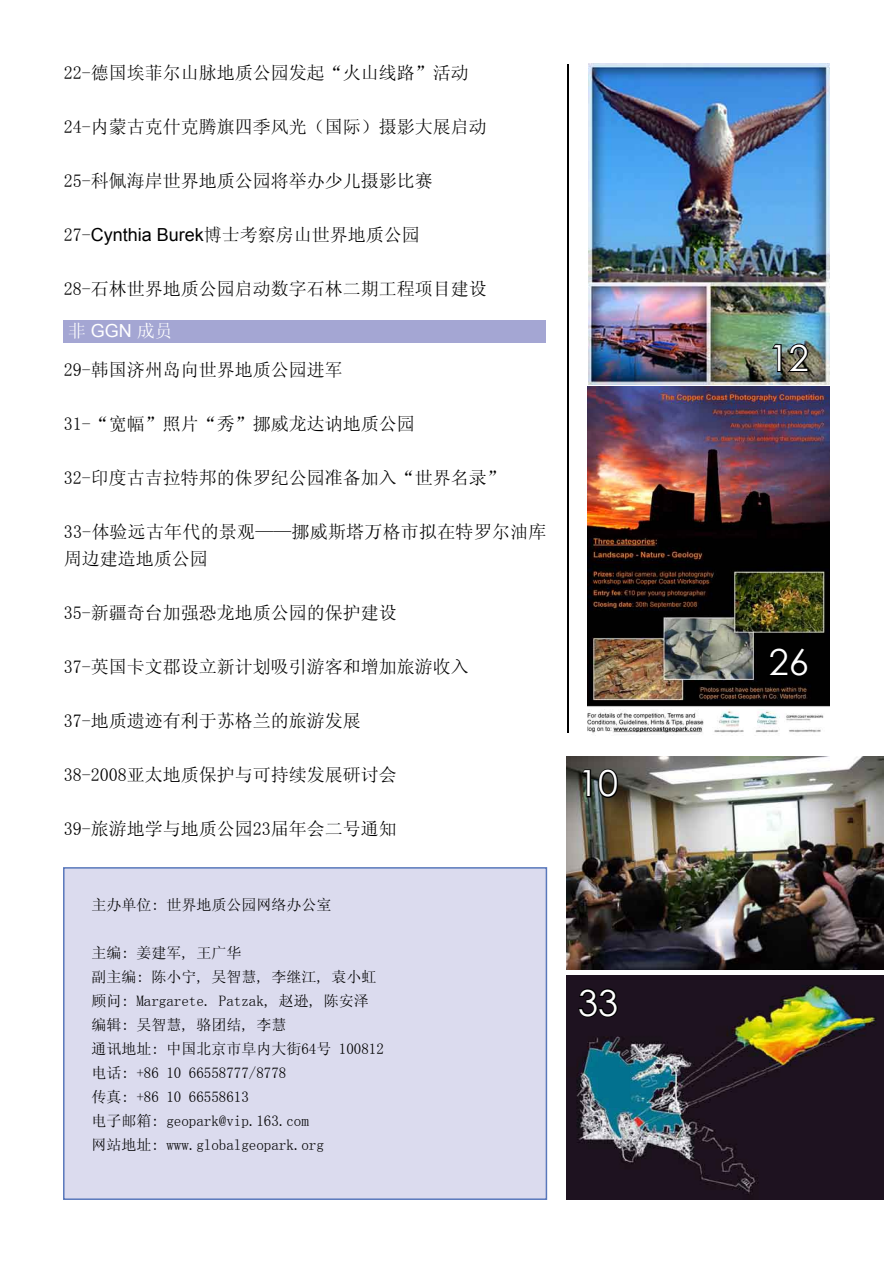
<style>
.page{position:relative;width:893px;height:1263px;background:#fff}
.page>*{position:absolute;margin:0;border:0;box-sizing:border-box;transform-origin:0 0}
.t1{font:36px "Century Gothic";color:#fff}
.t2{font:18px/27px "Sim Sun";color:#000}
.t3{font:18px "Sim Sun";color:#fff}
.t4{font:15px/24px "Sim Sun";color:#000}
.s1{font-family:"Arial"}
</style>
<div class="page">
<div style="left:63px;top:867px;width:484px;height:333px;background:#dbdbee;border:2px solid #5978bb"></div>
<img style="left:588px;top:64px;width:241px;height:321px">
<img style="left:587px;top:387px;width:242px;height:346px">
<img style="left:567px;top:976px;width:316px;height:223px">
<hr style="left:567px;top:64px;width:1px;height:669px;background:#000">
<img style="left:567px;top:756px;width:317px;height:213px">
<svg style="left:771px;top:342px;width:39px;height:32px"></svg>
<svg style="left:765px;top:646px;width:45px;height:32px"></svg>
<svg style="left:580px;top:767px;width:39px;height:32px"></svg>
<svg style="left:577px;top:987px;width:42px;height:32px"></svg>
<div style="left:63px;top:320px;width:483px;height:23px;background:#a4a6d3"></div>
<p class="t2" style="left:64px;top:59px;width:407px">22-德国埃菲尔山脉地质公园发起“火山线路”活动</p>
<p class="t2" style="left:64px;top:113px;width:425px">24-内蒙古克什克腾旗四季风光（国际）摄影大展启动</p>
<p class="t2" style="left:64px;top:167px;width:371px">25-科佩海岸世界地质公园将举办少儿摄影比赛</p>
<p class="t2" style="left:64px;top:221px;width:358px">27-<span class="s1">Cynthia Burek</span>博士考察房山世界地质公园</p>
<p class="t2" style="left:64px;top:275px;width:425px">28-石林世界地质公园启动数字石林二期工程项目建设</p>
<p class="t3" style="left:68px;top:322px;width:106px">非 <span class="s1">GGN</span> 成员</p>
<p class="t2" style="left:64px;top:356px;width:280px">29-韩国济州岛向世界地质公园进军</p>
<p class="t2" style="left:64px;top:410px;width:353px">31-“宽幅”照片“秀”挪威龙达讷地质公园</p>
<p class="t2" style="left:64px;top:464px;width:443px">32-印度古吉拉特邦的侏罗纪公园准备加入“世界名录”</p>
<p class="t2" style="left:64px;top:518px;width:484px">33-体验远古年代的景观——挪威斯塔万格市拟在特罗尔油库周边建造地质公园</p>
<p class="t2" style="left:64px;top:599px;width:335px">35-新疆奇台加强恐龙地质公园的保护建设</p>
<p class="t2" style="left:64px;top:653px;width:407px">37-英国卡文郡设立新计划吸引游客和增加旅游收入</p>
<p class="t2" style="left:64px;top:707px;width:298px">37-地质遗迹有利于苏格兰的旅游发展</p>
<p class="t2" style="left:64px;top:761px;width:335px">38-2008亚太地质保护与可持续发展研讨会</p>
<p class="t2" style="left:64px;top:815px;width:335px">39-旅游地学与地质公园23届年会二号通知</p>
<p class="t4" style="left:91px;top:893px;width:241px">主办单位: 世界地质公园网络办公室</p>
<p class="t4" style="left:91px;top:941px;width:294px">主编: 姜建军, 王广华<br>副主编: 陈小宁, 吴智慧, 李继江, 袁小虹顾问: Margarete. Patzak, 赵逊, 陈安泽编辑: 吴智慧, 骆团结, 李慧<br>通讯地址: 中国北京市阜内大街64号 100812电话: +86 10 66558777/8778<br>传真: +86 10 66558613<br>电子邮箱: geopark@vip.163.com<br>网站地址: www.globalgeopark.org</p>
<h1 class="t1" style="left:578px;top:758px;width:41px">10</h1>
<h1 class="t1" style="left:578px;top:978px;width:41px">33</h1>
<h1 class="t1" style="left:769px;top:333px;width:41px">12</h1>
<h1 class="t1" style="left:769px;top:637px;width:41px">26</h1>
</div>
